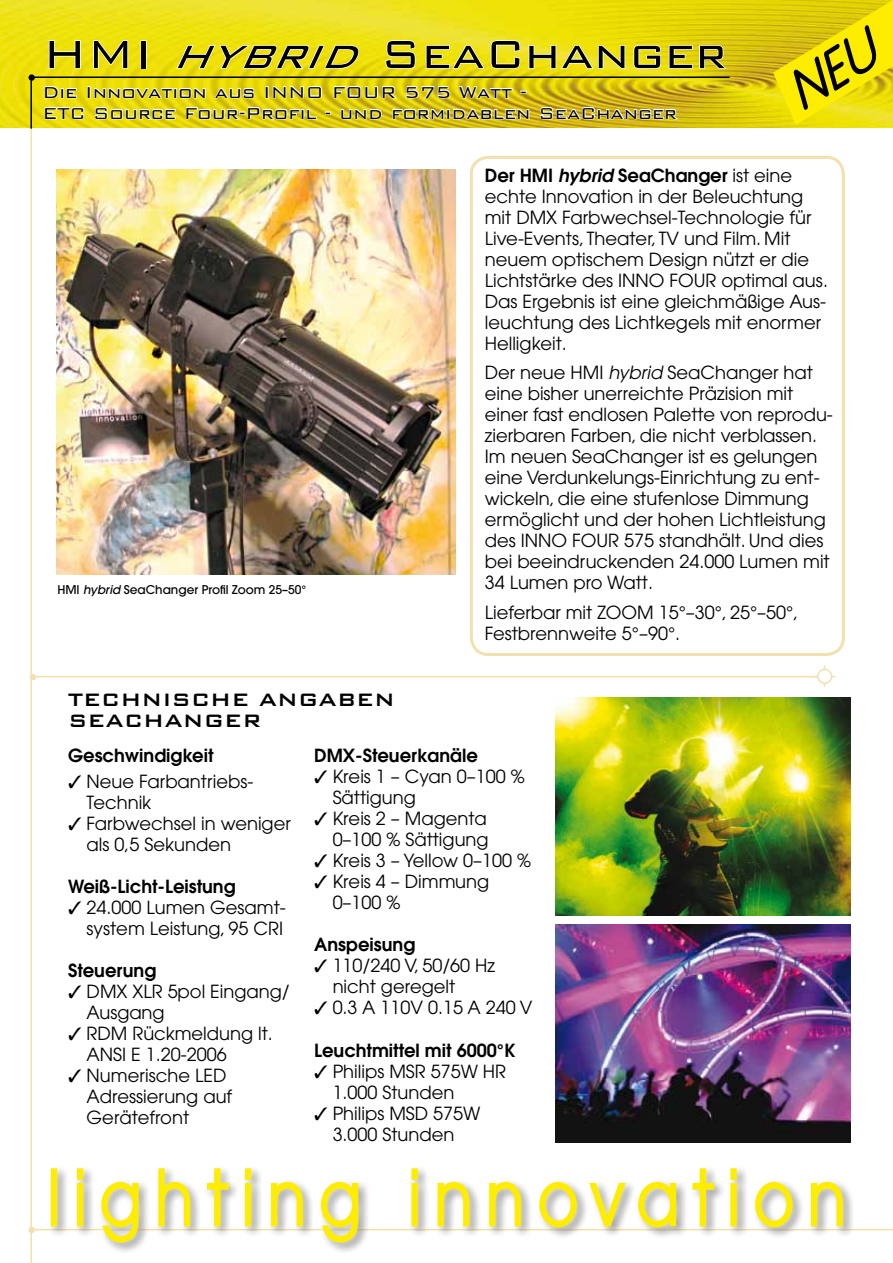
<style>
.page{position:relative;width:893px;height:1263px;background:#fff}
.page>*{position:absolute;margin:0;border:0;box-sizing:border-box;transform-origin:0 0}
.t1{font:75.75px "Avant Garde";letter-spacing:.22em;color:#ffed00;scale:.82 1}
.t2{font:300 52.5px "Bank Gothic";color:#000}
.t3{font:500 24px/21px "Bank Gothic";color:#000}
.t4{font:300 21px/21px "Bank Gothic";color:#000}
.t5{font:18px/21px "Avant Garde";color:#000}
.t6{font:600 18px "Avant Garde";color:#000}
.t7{font:500 12px "Avant Garde";color:#000}
.s1{font-style:italic}
.s2{font-weight:600}
.s3{font-weight:600;font-style:italic}
</style>
<div class="page">
<img style="left:0;top:0;width:893px;height:128px">
<hr style="left:30px;top:129px;width:2px;height:1134px;background:#f2e0ae">
<svg style="left:28px;top:74px;width:7px;height:7px"></svg>
<hr style="left:31px;top:1229px;width:862px;height:1px;background:#f2e0ae">
<div style="left:28px;top:1227px;width:7px;height:6px;background:#f2e0ae;border-radius:50%"></div>
<hr style="left:32px;top:676px;width:786px;height:1px;background:#f2e0ae">
<svg style="left:30px;top:674px;width:6px;height:6px"></svg>
<svg style="left:814px;top:665px;width:21px;height:22px"></svg>
<div style="left:818px;top:669px;width:14px;height:14px;background:#fff;border-radius:50%"></div>
<div style="left:817px;top:669px;width:15px;height:15px;border:2px solid #f2e0ae;border-radius:50%"></div>
<div style="left:470px;top:156px;width:375px;height:500px;border:3px solid #f2e0ae;border-radius:17px"></div>
<div style="left:40px;top:1157px;width:814px;height:97px;background:#fff;opacity:.75"></div>
<div style="left:51px;top:1168px;width:6px;height:58px;border:2px solid #ffed00"></div>
<div style="left:77px;top:1183px;width:6px;height:43px;border:2px solid #ffed00"></div>
<div style="left:77px;top:1168px;width:6px;height:12px;border:2px solid #ffed00"></div>
<svg style="left:100px;top:1181px;width:40px;height:63px"></svg>
<svg style="left:157px;top:1167px;width:34px;height:60px"></svg>
<svg style="left:206px;top:1167px;width:24px;height:60px"></svg>
<div style="left:245px;top:1183px;width:6px;height:43px;border:2px solid #ffed00"></div>
<div style="left:245px;top:1168px;width:6px;height:12px;border:2px solid #ffed00"></div>
<svg style="left:270px;top:1181px;width:34px;height:46px"></svg>
<svg style="left:320px;top:1181px;width:39px;height:63px"></svg>
<div style="left:411px;top:1183px;width:7px;height:43px;border:2px solid #ffed00"></div>
<div style="left:411px;top:1168px;width:7px;height:12px;border:2px solid #ffed00"></div>
<svg style="left:437px;top:1181px;width:33px;height:46px"></svg>
<svg style="left:488px;top:1181px;width:34px;height:46px"></svg>
<svg style="left:538px;top:1181px;width:40px;height:47px"></svg>
<svg style="left:588px;top:1182px;width:39px;height:46px"></svg>
<svg style="left:637px;top:1181px;width:40px;height:47px"></svg>
<svg style="left:692px;top:1167px;width:23px;height:60px"></svg>
<div style="left:730px;top:1183px;width:7px;height:43px;border:2px solid #ffed00"></div>
<div style="left:730px;top:1168px;width:7px;height:12px;border:2px solid #ffed00"></div>
<svg style="left:754px;top:1181px;width:40px;height:47px"></svg>
<svg style="left:810px;top:1181px;width:34px;height:46px"></svg>
<img style="left:556px;top:924px;width:294px;height:218px">
<img style="left:556px;top:697px;width:294px;height:219px">
<img style="left:56px;top:170px;width:399px;height:404px">
<img style="left:56px;top:560px;width:251px;height:15px">
<svg style="left:48px;top:40px;width:33px;height:30px"></svg>
<svg style="left:93px;top:37px;width:36px;height:33px"></svg>
<div style="left:141px;top:40px;width:6px;height:29px;border:2px solid #fff"></div>
<svg style="left:175px;top:44px;width:186px;height:26px;background:#f1e644"></svg>
<svg style="left:385px;top:39px;width:31px;height:31px"></svg>
<svg style="left:425px;top:39px;width:96px;height:31px;background:#f1e74a"></svg>
<svg style="left:528px;top:43px;width:98px;height:27px;background:#f2e84c"></svg>
<svg style="left:632px;top:44px;width:30px;height:26px"></svg>
<svg style="left:668px;top:44px;width:61px;height:26px;background:#e7db4d"></svg>
<svg style="left:30px;top:76px;width:701px;height:54px;background:#dbcc3c"></svg>
<svg style="left:773px;top:0;width:120px;height:125px;background:#eedc06"></svg>
<h2 class="t2" style="left:43px;top:27px;width:686px">HMI <span class="s1">hybrid</span>Seachanger</h2>
<p class="t4" style="left:43px;top:81px;width:636px">Die Innovation aus INNO FOUR 575 Watt -<br>ETC Source Four-Profil - und formidablen SeaChanger</p>
<p class="t7" style="left:57px;top:582px;width:250px">HMI <span class="s1">hybrid</span> SeaChanger Profil Zoom 25–50°</p>
<h3 class="t3" style="left:68px;top:689px;width:329px">Technische Angaben<br>SeaChanger</h3>
<p class="t5" style="left:485px;top:165px;width:345px"><span class="s2">Der HMI</span> <span class="s3">hybrid</span> <span class="s2">SeaChanger</span> ist eine echte Innovation in der Beleuchtung mit DMX Farbwechsel-Technologie für Live-Events, Theater, TV und Film. Mit neuem optischem Design nützt er die Lichtstärke des INNO FOUR optimal aus.<br>Das Ergebnis ist eine gleichmäßige Aus&shy;leuchtung des Lichtkegels mit enormer Helligkeit.</p>
<p class="t5" style="left:485px;top:362px;width:350px">Der neue HMI <span class="s1">hybrid</span> SeaChanger hat eine bisher unerreichte Präzision mit einer fast endlosen Palette von reprodu&shy;zierbaren Farben, die nicht verblassen.<br>Im neuen SeaChanger ist es gelungen eine Verdunkelungs-Einrichtung zu ent&shy;wickeln, die eine stufenlose Dimmung ermöglicht und der hohen Lichtleistung des INNO FOUR 575 standhält. Und dies bei beeindruckenden 24.000 Lumen mit 34 Lumen pro Watt.</p>
<p class="t5" style="left:485px;top:602px;width:315px">Lieferbar mit ZOOM 15°–30°, 25°–50°,<br>Festbrennweite 5°–90°.</p>
<p class="t6" style="left:68px;top:744px;width:147px">Geschwindigkeit</p>
<p class="t5" style="left:87px;top:770px;width:168px;text-indent:-19px">✓ Neue Farbantriebs-<br>Technik</p>
<p class="t5" style="left:87px;top:812px;width:206px;text-indent:-19px">✓ Farbwechsel in weniger als 0,5 Sekunden</p>
<p class="t6" style="left:68px;top:874px;width:169px">Weiß-Licht-Leistung</p>
<p class="t5" style="left:68px;top:896px;width:218px;text-align:right">✓ 24.000 Lumen Gesamt&shy;system Leistung, 95 CRI</p>
<p class="t6" style="left:68px;top:958px;width:90px">Steuerung</p>
<p class="t5" style="left:87px;top:980px;width:205px;text-indent:-19px">✓ DMX XLR 5pol Eingang/<br>Ausgang</p>
<p class="t5" style="left:87px;top:1022px;width:188px;text-indent:-19px">✓ RDM Rückmeldung lt.<br>ANSI E 1.20-2006</p>
<p class="t5" style="left:87px;top:1064px;width:147px;text-indent:-19px">✓ Numerische LED<br>Adressierung auf<br>Gerätefront</p>
<p class="t6" style="left:314px;top:744px;width:165px">DMX-Steuerkanäle</p>
<p class="t5" style="left:333px;top:766px;width:194px;text-indent:-19px">✓ Kreis 1 – Cyan 0–100 %<br>Sättigung</p>
<p class="t5" style="left:314px;top:808px;width:176px;text-align:right">✓ Kreis 2 – Magenta<br>0–100 % Sättigung</p>
<p class="t5" style="left:314px;top:850px;width:218px">✓ Kreis 3 – Yellow 0–100 %</p>
<p class="t5" style="left:333px;top:871px;width:158px;text-indent:-19px">✓ Kreis 4 – Dimmung<br>0–100 %</p>
<p class="t6" style="left:314px;top:933px;width:103px">Anspeisung</p>
<p class="t5" style="left:333px;top:955px;width:164px;text-indent:-19px">✓ 110/240 V, 50/60 Hz nicht geregelt</p>
<p class="t5" style="left:314px;top:997px;width:220px">✓ 0.3 A 110V 0.15 A 240 V</p>
<p class="t6" style="left:314px;top:1038px;width:203px">Leuchtmittel mit 6000°K</p>
<p class="t5" style="left:333px;top:1060px;width:175px;text-indent:-19px">✓ Philips MSR 575W HR<br>1.000 Stunden</p>
<p class="t5" style="left:314px;top:1102px;width:168px;text-align:center">✓ Philips MSD 575W<br>3.000 Stunden</p>
<h1 class="t1" style="left:48px;top:1153px;width:975px">lighting innovation</h1>
</div>
